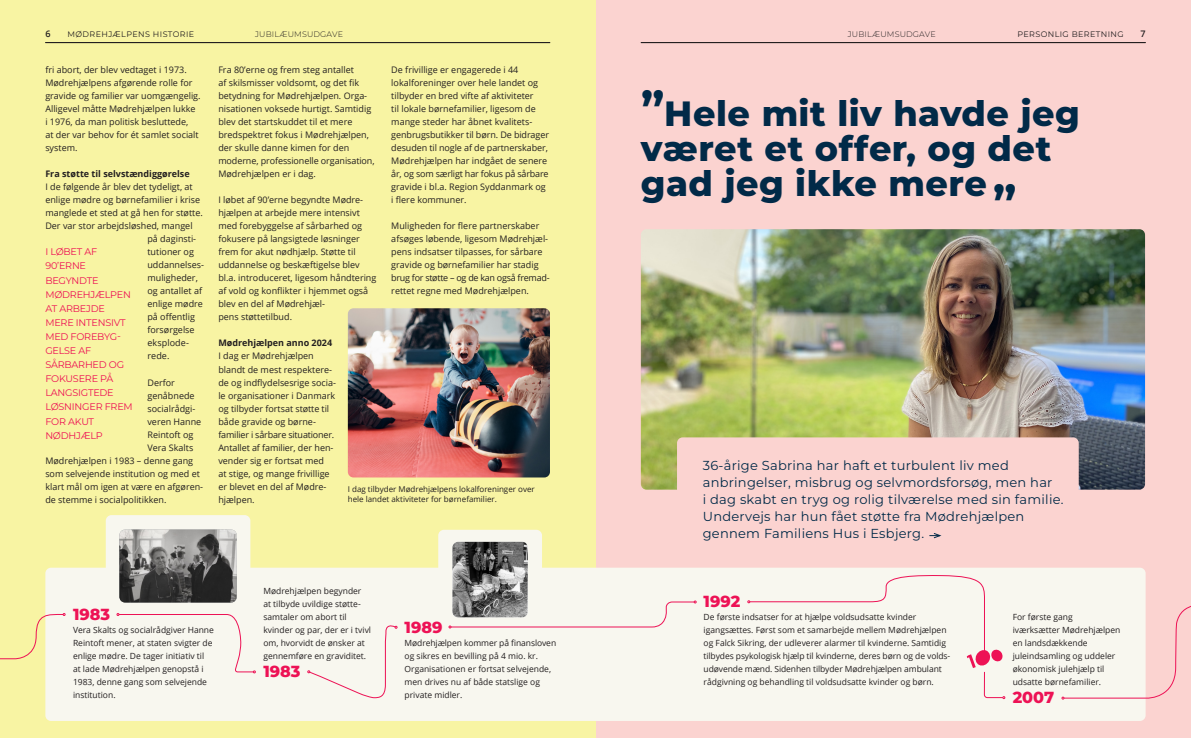
<style>
.page{position:relative;width:1191px;height:738px;background:#fff}
.page>*{position:absolute;margin:0;border:0;box-sizing:border-box;transform-origin:0 0}
.t1{font:700 48px "Montserrat";color:#012a48}
.t2{font:800 35px/35px "Montserrat";letter-spacing:.015em;color:#012a48}
.t3{font:800 16px "Montserrat";color:#ed1255}
.MHJ_Mellemrubrik{font:13px/17px "Montserrat";letter-spacing:.02em;color:#012a48}
.MHJ_brød{font:9.6px/14.1px "Montserrat";letter-spacing:-.02em;color:#ed1255}
.MHJ_brød-2{font:9px/13px "Open Sans";color:#231f20}
.MHJ_Mellemrubrik-2{font:700 9px "Open Sans";color:#231f20}
.MHJ_brød-3{font:9px "Open Sans";letter-spacing:-.02em;color:#231f20}
.t4{font:600 9px "Open Sans";color:#231f20}
.Tidslinje{font:8.5px/13px "Open Sans";color:#231f20}
.MHJ_brød-4{font:8px/10px "Open Sans";color:#231f20}
.t5{font:8px "Montserrat";letter-spacing:.05em;color:#231f20}
.t6{font:300 8px "Montserrat";letter-spacing:.02em;color:#231f20}
.s1{font-weight:700;font-size:48px}
</style>
<div class="page">
<div style="left:595px;top:0;width:596px;height:737px;background:#fbd3d0"></div>
<div style="left:0;top:0;width:595px;height:737px;background:#f8f4a3"></div>
<img style="left:641px;top:229px;width:504px;height:260px">
<img style="left:348px;top:308px;width:202px;height:169px">
<div style="left:45px;top:567px;width:1100px;height:153px;background:#f8f7ef;border-radius:6px"></div>
<div style="left:106px;top:514px;width:144px;height:118px;background:#f8f7ef;border-radius:6px"></div>
<div style="left:438px;top:529px;width:104px;height:131px;background:#f8f7ef;border-radius:6px"></div>
<svg style="left:18px;top:612px;width:47px;height:46px"></svg>
<svg style="left:307px;top:625px;width:90px;height:72px"></svg>
<svg style="left:117px;top:613px;width:139px;height:59px"></svg>
<svg style="left:450px;top:505px;width:244px;height:124px"></svg>
<svg style="left:1061px;top:602px;width:130px;height:96px"></svg>
<svg style="left:747px;top:575px;width:258px;height:123px"></svg>
<img style="left:452px;top:541px;width:76px;height:76px">
<img style="left:119px;top:529px;width:118px;height:73px">
<div style="left:677px;top:437px;width:401px;height:117px;background:#fbd3d0;border-radius:6px"></div>
<svg style="left:929px;top:533px;width:12px;height:5px"></svg>
<hr style="left:45px;top:42px;width:505px;height:1px;background:#231f20">
<hr style="left:641px;top:42px;width:504px;height:1px;background:#231f20">
<p class="t4" style="left:45px;top:27px;width:7px">6</p>
<p class="t4" style="left:1140px;top:27px;width:7px">7</p>
<p class="t5" style="left:67px;top:29px;width:128px">MØDREHJÆLPENS HISTORIE</p>
<p class="t6" style="left:255px;top:29px;width:89px">JUBILÆUMSUDGAVE</p>
<p class="t6" style="left:848px;top:29px;width:89px">JUBILÆUMSUDGAVE</p>
<p class="t5" style="left:1017px;top:29px;width:108px">PERSONLIG BERETNING</p>
<p class="MHJ_brød-2" style="left:45px;top:63px;width:143px">fri abort, der blev vedtaget i 1973.</p>
<p class="MHJ_brød-2" style="left:45px;top:76px;width:157px">Mødrehjælpens afgørende rolle for gravide og familier var uomgængelig.<br>Alligevel måtte Mødrehjælpen lukke<br>i 1976, da man politisk besluttede,<br>at der var behov for ét samlet socialt system.</p>
<p class="MHJ_Mellemrubrik-2" style="left:45px;top:167px;width:146px">Fra støtte til selvstændiggørelse</p>
<p class="MHJ_brød-2" style="left:45px;top:180px;width:149px">I de følgende år blev det tydeligt, at</p>
<p class="MHJ_brød-2" style="left:45px;top:193px;width:156px">enlige mødre og børnefamilier i krise</p>
<p class="MHJ_brød-2" style="left:45px;top:206px;width:159px">manglede et sted at gå hen for støtte.</p>
<p class="MHJ_brød-2" style="left:45px;top:219px;width:149px">Der var stor arbejdsløshed, mangel</p>
<p class="MHJ_brød-2" style="left:147px;top:232px;width:50px">på daginsti-</p>
<p class="MHJ_brød-2" style="left:147px;top:245px;width:48px">tutioner og</p>
<p class="MHJ_brød-2" style="left:147px;top:258px;width:58px">uddannelses-</p>
<p class="MHJ_brød-2" style="left:147px;top:271px;width:52px">muligheder,</p>
<p class="MHJ_brød-2" style="left:147px;top:284px;width:56px">og antallet af</p>
<p class="MHJ_brød-2" style="left:147px;top:297px;width:57px">enlige mødre</p>
<p class="MHJ_brød-2" style="left:147px;top:310px;width:49px">på offentlig</p>
<p class="MHJ_brød-2" style="left:147px;top:323px;width:49px">forsørgelse</p>
<p class="MHJ_brød-2" style="left:147px;top:336px;width:43px">eksplode-</p>
<p class="MHJ_brød-2" style="left:147px;top:349px;width:24px">rede.</p>
<p class="MHJ_brød-2" style="left:147px;top:375px;width:29px">Derfor</p>
<p class="MHJ_brød-2" style="left:147px;top:388px;width:49px">genåbnede</p>
<p class="MHJ_brød-2" style="left:147px;top:401px;width:49px">socialrådgi-</p>
<p class="MHJ_brød-2" style="left:147px;top:414px;width:55px">veren Hanne</p>
<p class="MHJ_brød-2" style="left:147px;top:427px;width:47px">Reintoft og</p>
<p class="MHJ_brød-2" style="left:147px;top:440px;width:47px">Vera Skalts</p>
<p class="MHJ_brød-2" style="left:45px;top:453px;width:149px">Mødrehjælpen i 1983 – denne gang</p>
<p class="MHJ_brød-2" style="left:45px;top:466px;width:156px">som selvejende institution og med et</p>
<p class="MHJ_brød-2" style="left:45px;top:479px;width:159px">klart mål om igen at være en afgøren-</p>
<p class="MHJ_brød-2" style="left:45px;top:492px;width:123px">de stemme i socialpolitikken.</p>
<p class="MHJ_brød" style="left:45px;top:244px;width:53px">I LØBET AF<br>90’ERNE</p>
<p class="MHJ_brød" style="left:45px;top:272px;width:55px">BEGYNDTE</p>
<p class="MHJ_brød" style="left:45px;top:286px;width:87px">MØDREHJÆLPEN<br>AT ARBEJDE<br>MERE INTENSIVT<br>MED FOREBYG-<br>GELSE AF</p>
<p class="MHJ_brød" style="left:45px;top:357px;width:89px">SÅRBARHED OG<br>FOKUSERE PÅ<br>LANGSIGTEDE<br>LØSNINGER FREM<br>FOR AKUT</p>
<p class="MHJ_brød" style="left:45px;top:427px;width:59px">NØDHJÆLP</p>
<p class="MHJ_brød-2" style="left:218px;top:63px;width:137px">Fra 80’erne og frem steg antallet</p>
<p class="MHJ_brød-2" style="left:218px;top:76px;width:142px">af skilsmisser voldsomt, og det fik</p>
<p class="MHJ_brød-2" style="left:218px;top:89px;width:154px">betydning for Mødrehjælpen. Orga&shy;nisationen voksede hurtigt. Samtidig blev det startskuddet til et mere bredspektret fokus i Mødrehjælpen, der skulle danne kimen for den</p>
<p class="MHJ_brød-2" style="left:218px;top:154px;width:158px">moderne, professionelle organisation,<br>Mødrehjælpen er i dag.</p>
<p class="MHJ_brød-2" style="left:218px;top:193px;width:160px">I løbet af 90’erne begyndte Mødre&shy;hjælpen at arbejde mere intensivt med forebyggelse af sårbarhed og fokusere på langsigtede løsninger frem for akut nødhjælp. Støtte til uddannelse og beskæftigelse blev bl.a. introduceret, ligesom håndtering af vold og konflikter i hjemmet også blev en del af Mødrehjæl-<br>pens støttetilbud.</p>
<p class="MHJ_Mellemrubrik-2" style="left:218px;top:336px;width:115px">Mødrehjælpen anno 2024</p>
<p class="MHJ_brød-2" style="left:218px;top:349px;width:119px">I dag er Mødrehjælpen blandt de mest respektere&shy;de og indflydelsesrige socia&shy;le organisationer i Danmark og tilbyder fortsat støtte til både gravide og børne-</p>
<p class="MHJ_brød-3" style="left:218px;top:428px;width:117px">familier i sårbare situationer.</p>
<p class="MHJ_brød-2" style="left:218px;top:440px;width:117px">Antallet af familier, der hen&shy;vender sig er fortsat med at stige, og mange frivillige er blevet en del af Mødre&shy;hjælpen.</p>
<p class="MHJ_brød-2" style="left:391px;top:63px;width:148px">De frivillige er engagerede i 44 lokalforeninger over hele landet og tilbyder en bred vifte af aktiviteter til lokale børnefamilier, ligesom de mange steder har åbnet kvalitets-</p>
<p class="MHJ_brød-2" style="left:391px;top:128px;width:159px">genbrugsbutikker til børn. De bidrager desuden til nogle af de partnerskaber, Mødrehjælpen har indgået de senere år, og som særligt har fokus på sårbare gravide i bl.a. Region Syddanmark og i flere kommuner.</p>
<p class="MHJ_brød-2" style="left:391px;top:219px;width:158px">Muligheden for flere partnerskaber afsøges løbende, ligesom Mødrehjæl&shy;pens indsatser tilpasses, for sårbare gravide og børnefamilier har stadig</p>
<p class="MHJ_brød-2" style="left:391px;top:271px;width:160px">brug for støtte – og de kan også fremad&shy;rettet regne med Mødrehjælpen.</p>
<p class="MHJ_brød-4" style="left:348px;top:483px;width:188px">I dag tilbyder Mødrehjælpens lokalforeninger over hele landet aktiviteter for børnefamilier.</p>
<p class="Tidslinje" style="left:263px;top:583px;width:109px">Mødrehjælpen begynder at tilbyde uvildige støtte&shy;samtaler om abort til kvinder og par, der er i tvivl om, hvorvidt de ønsker at gennemføre en graviditet.</p>
<p class="t3" style="left:263px;top:659px;width:39px">1983</p>
<p class="t3" style="left:73px;top:602px;width:39px">1983</p>
<p class="Tidslinje" style="left:73px;top:622px;width:142px">Vera Skalts og socialrådgiver Hanne<br>Reintoft mener, at staten svigter de enlige mødre. De tager initiativ til at lade Mødrehjælpen genopstå i<br>1983, denne gang som selvejende institution.</p>
<p class="t3" style="left:404px;top:615px;width:39px">1989</p>
<p class="Tidslinje" style="left:404px;top:635px;width:153px">Mødrehjælpen kommer på finansloven og sikres en bevilling på 4 mio. kr.<br>Organisationen er fortsat selvejende, men drives nu af både statslige og private midler.</p>
<p class="t2" style="left:641px;top:94px;width:440px"><span class="s1">”</span>Hele mit liv havde jeg</p>
<p class="t2" style="left:641px;top:129px;width:412px">været et offer, og det gad jeg ikke mere</p>
<p class="t1" style="left:992px;top:168px;width:25px">”</p>
<p class="MHJ_Mellemrubrik" style="left:703px;top:456px;width:307px">36-årige Sabrina har haft et turbulent liv med</p>
<p class="MHJ_Mellemrubrik" style="left:703px;top:473px;width:351px">anbringelser, misbrug og selvmordsforsøg, men har</p>
<p class="MHJ_Mellemrubrik" style="left:703px;top:490px;width:362px">i dag skabt en tryg og rolig tilværelse med sin familie.<br>Undervejs har hun fået støtte fra Mødrehjælpen</p>
<p class="MHJ_Mellemrubrik" style="left:703px;top:524px;width:223px">gennem Familiens Hus i Esbjerg.</p>
<p class="t3" style="left:703px;top:589px;width:38px">1992</p>
<p class="Tidslinje" style="left:703px;top:609px;width:248px">De første indsatser for at hjælpe voldsudsatte kvinder igangsættes. Først som et samarbejde mellem Mødrehjælpen og Falck Sikring, der udleverer alarmer til kvinderne. Samtidig tilbydes psykologisk hjælp til kvinderne, deres børn og de volds-</p>
<p class="Tidslinje" style="left:703px;top:661px;width:240px">udøvende mænd. Sidenhen tilbyder Mødrehjælpen ambulant</p>
<p class="Tidslinje" style="left:703px;top:674px;width:232px">rådgivning og behandling til voldsudsatte kvinder og børn.</p>
<p class="Tidslinje" style="left:1012px;top:609px;width:109px">For første gang iværksætter Mødrehjælpen en landsdækkende juleindsamling og uddeler økonomisk julehjælp til udsatte børnefamilier.</p>
<p class="t3" style="left:1012px;top:685px;width:43px">2007</p>
</div>
